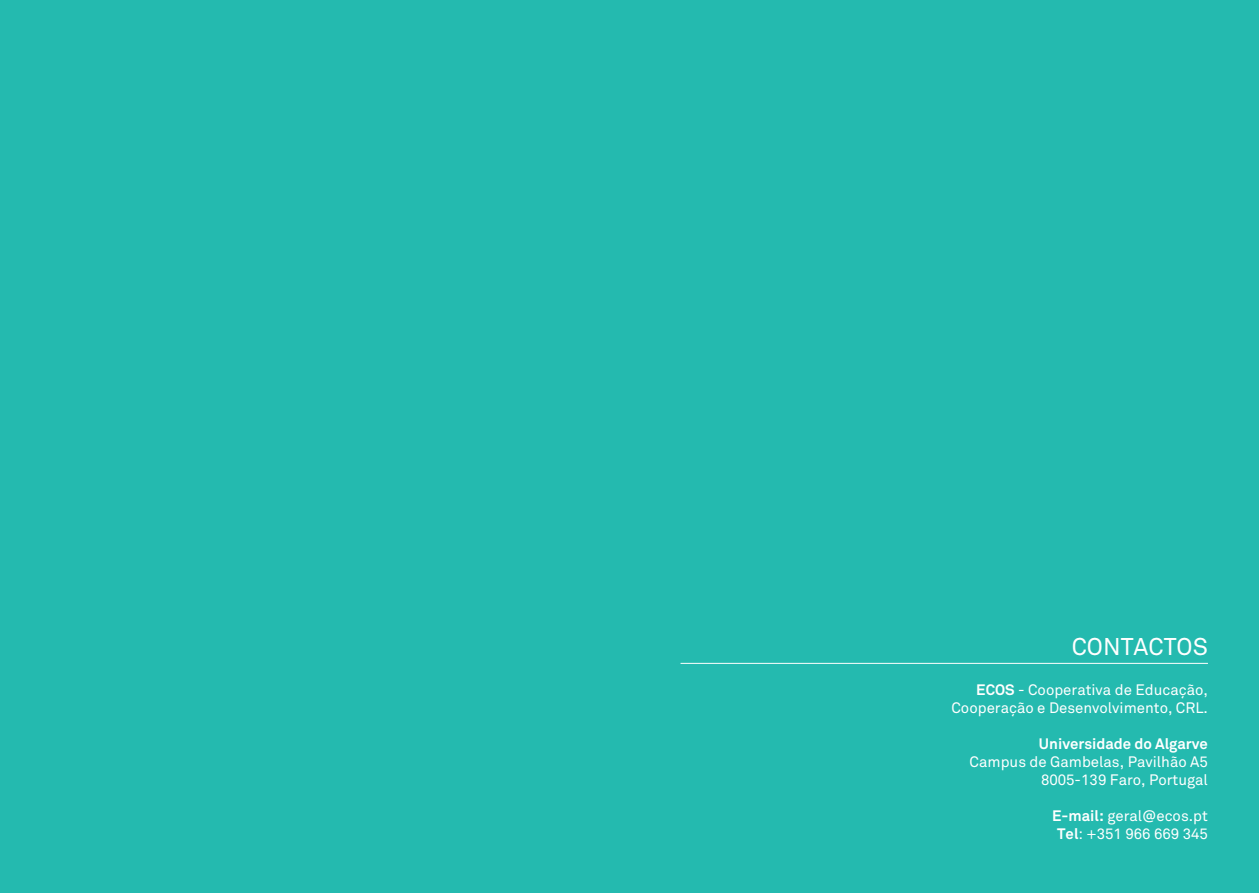
<style>
.page{position:relative;width:1259px;height:893px;background:#24baaf}
.page>*{position:absolute;margin:0;border:0;box-sizing:border-box;transform-origin:0 0}
.t1{font:24px "Akkurat";color:#fff}
.t2{font:15px/18px "Akkurat";color:#fff;text-align:right}
.t3{font:700 15px "Akkurat";color:#fff}
.s1{font-weight:700}
</style>
<div class="page">
<hr style="left:680px;top:663px;width:528px;height:1px;background:#fff">
<h1 class="t1" style="left:1071px;top:632px;width:32px">CONT</h1>
<h1 class="t1" style="left:1133px;top:632px;width:46px">ACTOS</h1>
<p class="t2" style="left:951px;top:681px;width:258px"><span class="s1">ECOS</span> - Cooperativa de Educação,<br>Cooperação e Desenvolvimento, CRL.</p>
<p class="t3" style="left:1039px;top:734px;width:170px">Universidade do Algarve</p>
<p class="t2" style="left:969px;top:753px;width:240px">Campus de Gambelas, Pavilhão A5<br>8005-139 Faro, Portugal</p>
<p class="t2" style="left:1052px;top:807px;width:157px;text-align:center"><span class="s1">E-mail:</span> geral@ecos.pt<br><span class="s1">Tel</span>: +351 966 669 345</p>
</div>
